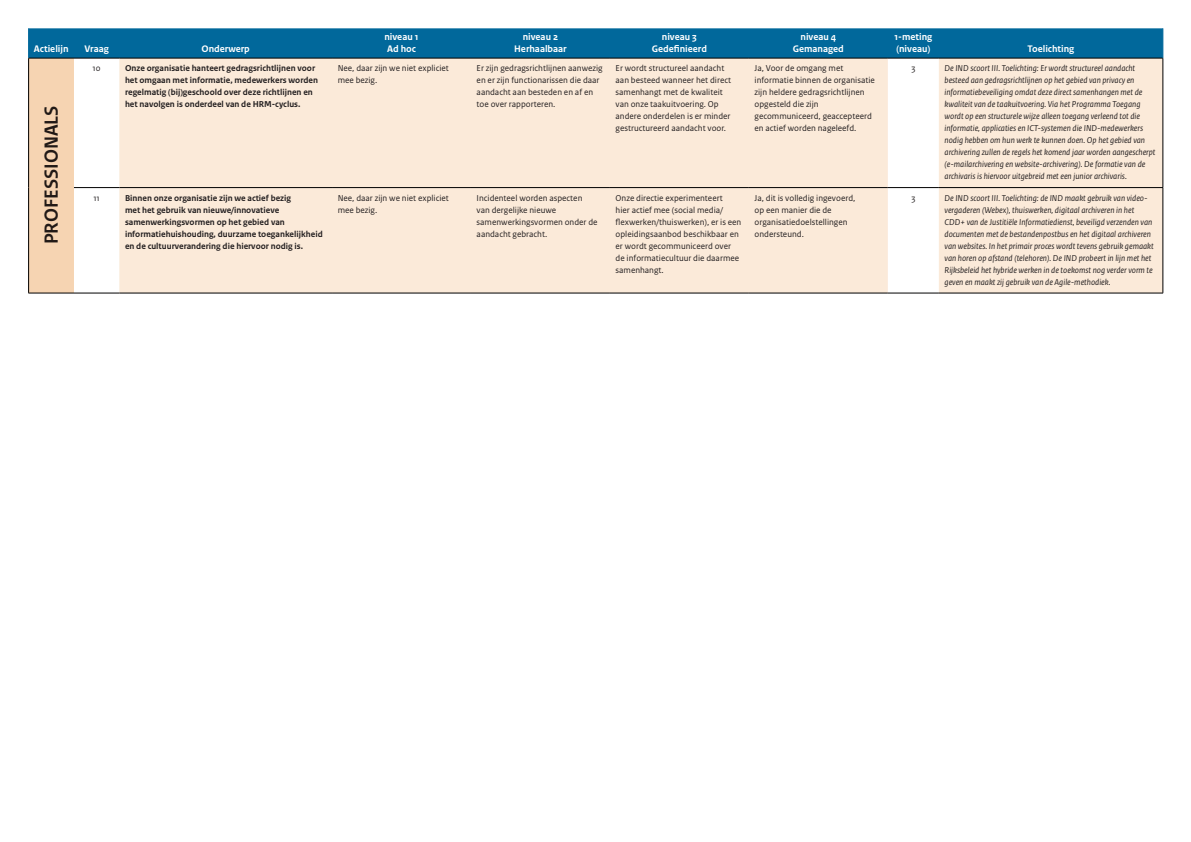
<style>
.page{position:relative;width:1191px;height:842px;background:#fff}
.page>*{position:absolute;margin:0;border:0;box-sizing:border-box;transform-origin:0 0}
.Actielijn{font:700 20px "Rijksoverheid Sans Heading";color:#231f20}
.t1{font:700 10px/12px "Rijksoverheid Sans Text";color:#fff;text-align:center}
.t2{font:italic 9px/12px "Rijksoverheid Sans Text";color:#231f20}
.t3{font:9px/12px "Rijksoverheid Sans Text";color:#231f20}
.t4{font:700 9px/12px "Rijksoverheid Sans Text";color:#231f20}
</style>
<div class="page">
<div style="left:29px;top:28px;width:1133px;height:30px;background:#01689b"></div>
<div style="left:29px;top:58px;width:45px;height:235px;background:#f6d4b2"></div>
<div style="left:119px;top:59px;width:1043px;height:234px;background:#fbead9"></div>
<hr style="left:28px;top:58px;width:1px;height:130px;background:#000">
<hr style="left:28px;top:188px;width:1px;height:105px;background:#000">
<hr style="left:28px;top:293px;width:46px;height:1px;background:#000">
<hr style="left:1162px;top:58px;width:1px;height:129px;background:#000">
<hr style="left:74px;top:187px;width:45px;height:1px;background:#000">
<hr style="left:119px;top:187px;width:213px;height:1px;background:#000">
<hr style="left:332px;top:187px;width:139px;height:1px;background:#000">
<hr style="left:471px;top:187px;width:139px;height:1px;background:#000">
<hr style="left:610px;top:187px;width:139px;height:1px;background:#000">
<hr style="left:749px;top:187px;width:138px;height:1px;background:#000">
<hr style="left:887px;top:187px;width:52px;height:1px;background:#000">
<hr style="left:939px;top:187px;width:224px;height:1px;background:#000">
<hr style="left:1162px;top:188px;width:1px;height:105px;background:#000">
<hr style="left:74px;top:293px;width:45px;height:1px;background:#000">
<hr style="left:119px;top:293px;width:213px;height:1px;background:#000">
<hr style="left:332px;top:293px;width:139px;height:1px;background:#000">
<hr style="left:471px;top:293px;width:139px;height:1px;background:#000">
<hr style="left:610px;top:293px;width:139px;height:1px;background:#000">
<hr style="left:749px;top:293px;width:138px;height:1px;background:#000">
<hr style="left:887px;top:293px;width:52px;height:1px;background:#000">
<hr style="left:939px;top:293px;width:224px;height:1px;background:#000">
<hr style="left:28px;top:58px;width:46px;height:1px;background:#000">
<hr style="left:74px;top:58px;width:45px;height:1px;background:#000">
<hr style="left:119px;top:58px;width:213px;height:1px;background:#000">
<hr style="left:332px;top:58px;width:139px;height:1px;background:#000">
<hr style="left:471px;top:58px;width:139px;height:1px;background:#000">
<hr style="left:610px;top:58px;width:139px;height:1px;background:#000">
<hr style="left:749px;top:58px;width:138px;height:1px;background:#000">
<hr style="left:887px;top:58px;width:52px;height:1px;background:#000">
<hr style="left:939px;top:58px;width:224px;height:1px;background:#000">
<hr style="left:28px;top:28px;width:1px;height:30px;background:#01689b">
<hr style="left:1162px;top:28px;width:1px;height:30px;background:#01689b">
<p class="t1" style="left:34px;top:43px;width:36px">Actielijn</p>
<p class="t1" style="left:84px;top:43px;width:26px">Vraag</p>
<p class="t1" style="left:201px;top:43px;width:50px">Onderwerp</p>
<p class="t1" style="left:384px;top:31px;width:36px;text-align:left">niveau 1<br>Ad hoc</p>
<p class="t1" style="left:514px;top:31px;width:54px">niveau 2<br>Herhaalbaar</p>
<p class="t1" style="left:652px;top:31px;width:57px">niveau 3<br>Gedefinieerd</p>
<p class="t1" style="left:793px;top:31px;width:53px">niveau 4<br>Gemanaged</p>
<p class="t1" style="left:894px;top:31px;width:39px;text-align:left">1-meting (niveau)</p>
<p class="t1" style="left:1027px;top:43px;width:48px">Toelichting</p>
<h1 class="Actielijn" style="left:40px;top:244px;width:140px;rotate:-90deg">PROFESSIONALS</h1>
<p class="t3" style="left:93px;top:62px;width:10px">10</p>
<p class="t4" style="left:125px;top:62px;width:194px">Onze organisatie hanteert gedragsrichtlijnen voor het omgaan met informatie, medewerkers worden regelmatig (bij)geschoold over deze richtlijnen en het navolgen is onderdeel van de HRM-cyclus.</p>
<p class="t3" style="left:338px;top:62px;width:113px">Nee, daar zijn we niet expliciet mee bezig.</p>
<p class="t3" style="left:476px;top:62px;width:128px">Er zijn gedragsrichtlijnen aanwezig en er zijn functionarissen die daar aandacht aan besteden en af en toe over rapporteren.</p>
<p class="t3" style="left:615px;top:62px;width:117px">Er wordt structureel aandacht aan besteed wanneer het direct samenhangt met de kwaliteit van onze taakuitvoering. Op andere onderdelen is er minder gestructureerd aandacht voor.</p>
<p class="t3" style="left:754px;top:62px;width:122px">Ja, Voor de omgang met informatie binnen de organisatie zijn heldere gedragsrichtlijnen opgesteld die zijn gecommuniceerd, geaccepteerd en actief worden nageleefd.</p>
<p class="t3" style="left:911px;top:62px;width:5px">3</p>
<p class="t2" style="left:944px;top:62px;width:212px">De IND scoort III. Toelichting: Er wordt structureel aandacht besteed aan gedragsrichtlijnen op het gebied van privacy en informatiebeveiliging omdat deze direct samenhangen met de kwaliteit van de taakuitvoering. Via het Programma Toegang wordt op een structurele wijze alleen toegang verleend tot die informatie, applicaties en ICT-systemen die IND-medewerkers nodig hebben om hun werk te kunnen doen. Op het gebied van archivering zullen de regels het komend jaar worden aangescherpt (e-mailarchivering en website-archivering). De formatie van de archivaris is hiervoor uitgebreid met een junior archivaris.</p>
<p class="t3" style="left:93px;top:192px;width:8px">11</p>
<p class="t4" style="left:125px;top:192px;width:199px">Binnen onze organisatie zijn we actief bezig<br>met het gebruik van nieuwe/innovatieve samenwerkingsvormen op het gebied van informatiehuishouding, duurzame toegankelijkheid en de cultuurverandering die hiervoor nodig is.</p>
<p class="t3" style="left:338px;top:192px;width:113px">Nee, daar zijn we niet expliciet mee bezig.</p>
<p class="t3" style="left:476px;top:192px;width:122px">Incidenteel worden aspecten van dergelijke nieuwe samenwerkingsvormen onder de aandacht gebracht.</p>
<p class="t3" style="left:615px;top:192px;width:127px">Onze directie experimenteert<br>hier actief mee (social media/ flexwerken/thuiswerken), er is een opleidingsaanbod beschikbaar en er wordt gecommuniceerd over de informatiecultuur die daarmee samenhangt.</p>
<p class="t3" style="left:754px;top:192px;width:102px">Ja, dit is volledig ingevoerd, op een manier die de organisatiedoelstellingen ondersteund.</p>
<p class="t3" style="left:911px;top:192px;width:5px">3</p>
<p class="t2" style="left:944px;top:192px;width:211px">De IND scoort III. Toelichting: de IND maakt gebruik van video&shy;vergaderen (Webex), thuiswerken, digitaal archiveren in het CDD+ van de Justitiële Informatiedienst, beveiligd verzenden van documenten met de bestandenpostbus en het digitaal archiveren van websites. In het primair proces wordt tevens gebruik gemaakt van horen op afstand (telehoren). De IND probeert in lijn met het Rijksbeleid het hybride werken in de toekomst nog verder vorm te geven en maakt zij gebruik van de Agile-methodiek.</p>
</div>
